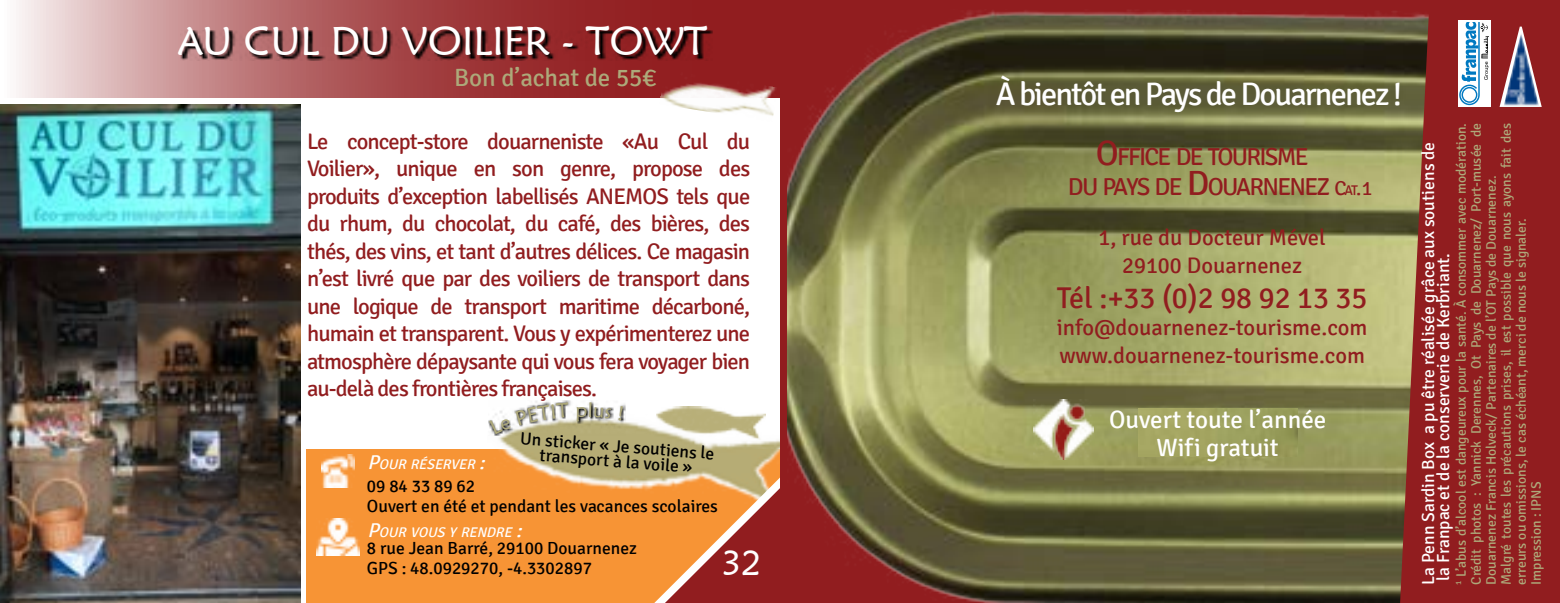
<style>
.page{position:relative;width:1560px;height:603px;background:#fff}
.page>*{position:absolute;margin:0;border:0;box-sizing:border-box;transform-origin:0 0}
.t1{font:40px "Maiandra GD";color:#fff}
.t2{font:35px "Maiandra GD";color:#fff}
.t3{font:32.5px "Signika";letter-spacing:-.06em;color:#fff}
.t4{font:30px "Signika";color:#911d1f}
.t5{font:25px/28.2px "Signika";color:#fff;text-align:center}
.t6{font:25px "Signika";color:#ada97a}
.t7{font:24.5px/30px "Signika";letter-spacing:-.07em;color:#911d1f}
.t8{font:22.5px/27.5px "Signika";color:#911d1f;text-align:justify}
.t9{font:17.5px/20px "Signika";color:#000}
.t10{font:17.5px/15px "Signika";color:#fff}
.t11{font:italic 14px "Signika";color:#fff}
.t12{font:13.75px/15px "Signika";color:#aea97a}
.s1{font-size:20px}
.s2{font-size:35px}
.s3{font-size:14px}
</style>
<div class="page">
<svg style="left:16px;top:0;width:764px;height:97px;background:#b46668"></svg>
<img style="left:659px;top:69px;width:118px;height:47px">
<div style="left:306px;top:449px;width:559px;height:153px;background:#f79435"></div>
<img style="left:316px;top:518px;width:43px;height:37px">
<img style="left:321px;top:454px;width:33px;height:32px">
<img style="left:494px;top:435px;width:84px;height:49px">
<svg style="left:488px;top:400px;width:90px;height:35px"></svg>
<svg style="left:578px;top:401px;width:202px;height:201px"></svg>
<img style="left:0;top:104px;width:300px;height:498px">
<svg style="left:180px;top:31px;width:532px;height:30px;background:#7a3334"></svg>
<div style="left:780px;top:0;width:717px;height:602px;background:#911d1f"></div>
<img style="left:787px;top:10px;width:615px;height:592px">
<svg style="left:1402px;top:0;width:157px;height:602px"></svg>
<div style="left:1457px;top:20px;width:32px;height:87px;background:#fff"></div>
<svg style="left:1459px;top:22px;width:29px;height:83px"></svg>
<svg style="left:1499px;top:27px;width:42px;height:80px"></svg>
<img style="left:1503px;top:33px;width:35px;height:74px">
<img style="left:1138px;top:408px;width:158px;height:48px">
<img style="left:1033px;top:400px;width:60px;height:59px">
<svg style="left:489px;top:402px;width:80px;height:32px"></svg>
<svg style="left:576px;top:402px;width:35px;height:19px"></svg>
<svg style="left:618px;top:405px;width:5px;height:15px"></svg>
<h1 class="t1" style="left:177px;top:17px;width:272px">AU CUL DU VOILIER</h1>
<h1 class="t1" style="left:562px;top:17px;width:147px">- TOWT</h1>
<p class="t6" style="left:454px;top:63px;width:204px">Bon d’achat de 55€</p>
<p class="t8" style="left:307px;top:127px;width:444px">Le concept-store douarneniste «Au Cul du Voilier», unique en son genre, propose des produits d’exception labellisés ANEMOS tels que du rhum, du chocolat, du café, des bières, des thés, des vins, et tant d’autres délices. Ce magasin n’est livré que par des voiliers de transport dans une logique de transport maritime décarboné, humain et transparent. Vous y expérimenterez une atmosphère dépaysante qui vous fera voyager bien au-delà des frontières françaises.</p>
<p class="t11" style="left:367px;top:456px;width:124px"><span class="s1">P</span>OUR RÉSERVER <span class="s1">:</span></p>
<p class="t9" style="left:520px;top:432px;width:196px;line-height:15px;text-align:center;rotate:4deg">Un sticker « Je soutiens le transport à la voile »</p>
<p class="t9" style="left:367px;top:475px;width:352px">09 84 33 89 62<br>Ouvert en été et pendant les vacances scolaires</p>
<p class="t11" style="left:367px;top:524px;width:161px"><span class="s1">P</span>OUR VOUS Y RENDRE <span class="s1">:</span></p>
<p class="t9" style="left:367px;top:538px;width:271px">8 rue Jean Barré, 29100 Douarnenez<br>GPS : 48.0929270, -4.3302897</p>
<h2 class="t2" style="left:721px;top:540px;width:41px">32</h2>
<h3 class="t3" style="left:995px;top:76px;width:408px">à bientôt en Pays de Douarnenez !</h3>
<p class="t7" style="left:1067px;top:142px;width:306px;text-indent:28px"><span class="s2">O</span>FFICE DE TOURISME<br>DU PAYS DE <span class="s2">D</span>OUARNENEZ <span class="s1">C</span><span class="s3">AT</span><span class="s1">.1</span></p>
<p class="t8" style="left:1098px;top:224px;width:229px;text-align:center">1, rue du Docteur Mével<br>29100 Douarnenez</p>
<h3 class="t4" style="left:1056px;top:280px;width:312px">Tél :+33 (0)2 98 92 13 35</h3>
<p class="t8" style="left:1056px;top:314px;width:312px">info@douarnenez-tourisme.com www.douarnenez-tourisme.com</p>
<p class="t5" style="left:1108px;top:405px;width:219px">Ouvert toute l’année<br>Wifi gratuit</p>
<p class="t12" style="left:1468px;top:584px;width:463px;rotate:-90deg">Crédit photos : Yannick Derennes, Ot Pays de Douarnenez/ Port-musée de Douarnenez Francis Holveck/ Partenaires de l’OT Pays de Douarnenez.<br>Malgré toutes les précautions prises, il est possible que nous ayons fait des erreurs ou omissions, le cas échéant, merci de nous le signaler.<br>Impression : IPNS</p>
<p class="t12" style="left:1453px;top:584px;width:463px;rotate:-90deg"><sup>1</sup> L’abus d’alcool est dangeureux pour la santé. à consommer avec modération.</p>
<p class="t10" style="left:1420px;top:584px;width:444px;rotate:-90deg">La Penn Sardin Box a pu être réalisée grâce aux soutiens de la Franpac et de la conserverie de Kerbriant.</p>
</div>
